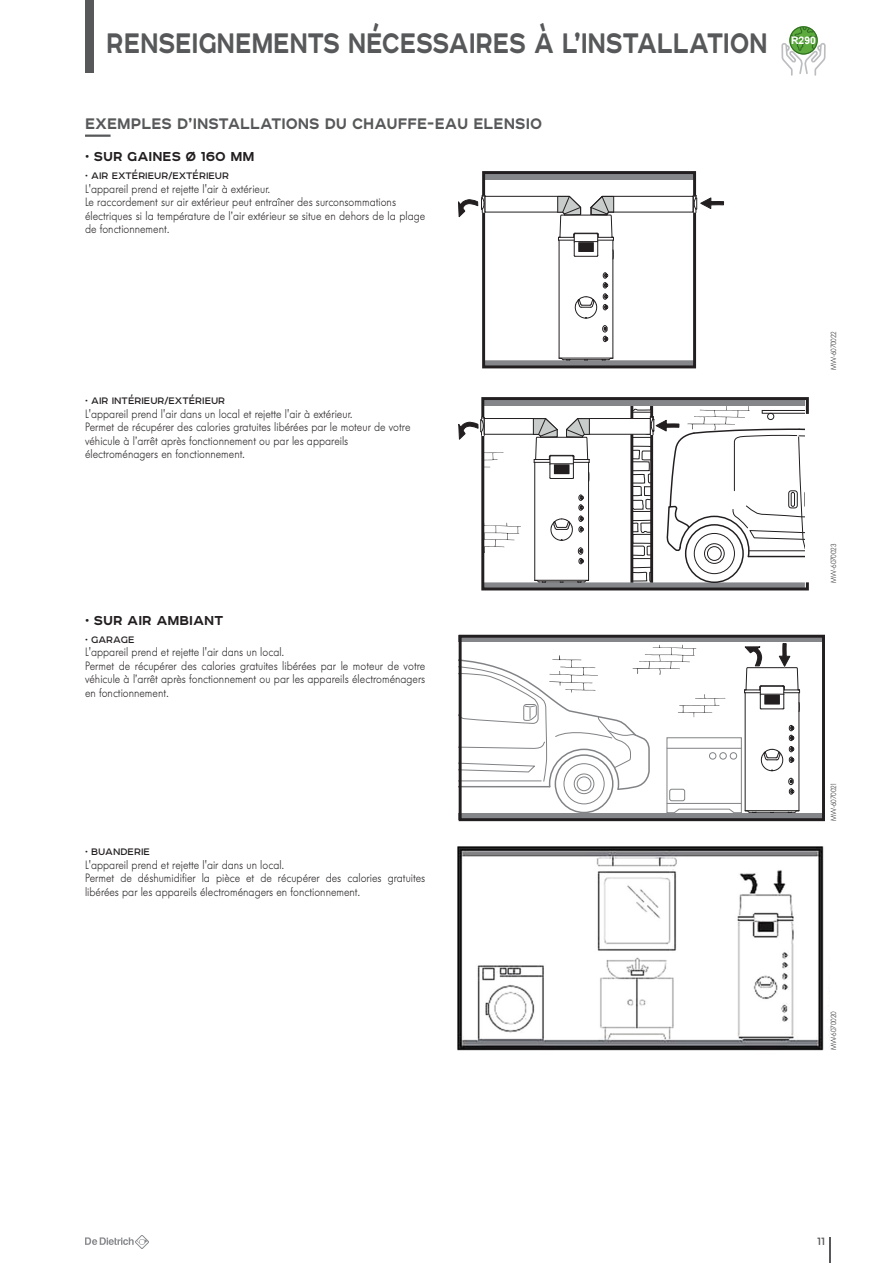
<style>
.page{position:relative;width:893px;height:1263px;background:#fff}
.page>*{position:absolute;margin:0;border:0;box-sizing:border-box;transform-origin:0 0}
.t1{font:700 36px "Affect";letter-spacing:-.01em;color:#57585a;scale:.84 1}
.t2{font:700 19.5px "Affect";color:#57585a;scale:.95 1}
.t3{font:700 16.5px "Affect";color:#231f20}
.t4{font:13.5px "Affect";color:#57585a}
.t5{font:300 12px/13.5px "Futura BQ";color:#231f20;scale:.9 1}
.t6{font:12px "Affect";color:#231f20}
.t7{font:700 10.5px "Arial";color:#fff}
.t8{font:300 7.5px "Futura BQ";color:#231f20;scale:.9 1}
</style>
<div class="page">
<div style="left:85px;top:0;width:9px;height:72px;background:#57585a"></div>
<hr style="left:829px;top:1237px;width:2px;height:26px;background:#57585a">
<svg style="left:85px;top:1235px;width:64px;height:14px"></svg>
<svg style="left:781px;top:26px;width:45px;height:50px"></svg>
<hr style="left:85px;top:135px;width:26px;height:2px;background:#57585a">
<img style="left:457px;top:846px;width:372px;height:205px">
<div style="left:483px;top:173px;width:212px;height:6px;background:#848689"></div>
<div style="left:483px;top:360px;width:212px;height:6px;background:#848689"></div>
<div style="left:482px;top:211px;width:214px;height:157px;border:3px solid #231f20"></div>
<div style="left:482px;top:171px;width:214px;height:26px;border:3px solid #231f20"></div>
<hr style="left:613px;top:240px;width:1px;height:118px;background:#231f20">
<hr style="left:559px;top:240px;width:1px;height:118px;background:#231f20">
<hr style="left:559px;top:358px;width:54px;height:1px;background:#231f20">
<hr style="left:570px;top:359px;width:32px;height:1px;background:#231f20">
<svg style="left:602px;top:358px;width:11px;height:3px"></svg>
<svg style="left:558px;top:357px;width:13px;height:4px"></svg>
<svg style="left:602px;top:325px;width:6px;height:17px"></svg>
<svg style="left:458px;top:182px;width:267px;height:137px"></svg>
<svg style="left:481px;top:397px;width:328px;height:194px"></svg>
<svg style="left:458px;top:400px;width:348px;height:187px"></svg>
<div style="left:459px;top:813px;width:365px;height:6px;background:#848689"></div>
<svg style="left:463px;top:639px;width:337px;height:174px"></svg>
<div style="left:459px;top:635px;width:366px;height:186px;border:3px solid #231f20"></div>
<h1 class="t1" style="left:106px;top:17px;width:789px">RENSEIGNEMENTS NÉCESSAIRES À L’INSTALLATION</h1>
<p class="t7" style="left:791px;top:33px;width:26px">R290</p>
<h2 class="t2" style="left:85px;top:110px;width:483px">EXEMPLES D’INSTALLATIONS DU CHAUFFE-EAU ELENSIO</h2>
<h3 class="t3" style="left:85px;top:145px;width:171px">• SUR GAINES Ø 160 MM</h3>
<p class="t6" style="left:85px;top:167px;width:146px">• AIR EXTÉRIEUR/EXTÉRIEUR</p>
<p class="t5" style="left:85px;top:182px;width:379px">L'appareil prend et rejette l'air à extérieur.<br>Le raccordement sur air extérieur peut entraîner des surconsommations électriques si la température de l’air extérieur se situe en dehors de la plage de fonctionnement.</p>
<p class="t6" style="left:85px;top:393px;width:142px">• AIR INTÉRIEUR/EXTÉRIEUR</p>
<p class="t5" style="left:85px;top:407px;width:363px">L'appareil prend l'air dans un local et rejette l'air à extérieur.<br>Permet de récupérer des calories gratuites libérées par le moteur de votre véhicule à l’arrêt après fonctionnement ou par les appareils électroménagers en fonctionnement.</p>
<h3 class="t3" style="left:85px;top:608px;width:140px">• SUR AIR AMBIANT</h3>
<p class="t6" style="left:85px;top:631px;width:51px">• GARAGE</p>
<p class="t5" style="left:85px;top:645px;width:379px">L'appareil prend et rejette l'air dans un local.<br>Permet de récupérer des calories gratuites libérées par le moteur de votre véhicule à l’arrêt après fonctionnement ou par les appareils électroménagers en fonctionnement.</p>
<p class="t6" style="left:85px;top:843px;width:67px">• BUANDERIE</p>
<p class="t5" style="left:85px;top:858px;width:379px">L'appareil prend et rejette l'air dans un local.<br>Permet de déshumidifier la pièce et de récupérer des calories gratuites libérées par les appareils électroménagers en fonctionnement.</p>
<p class="t8" style="left:829px;top:370px;width:45px;rotate:-90deg">MW-6070022</p>
<p class="t8" style="left:829px;top:583px;width:45px;rotate:-90deg">MW-6070023</p>
<p class="t8" style="left:829px;top:821px;width:44px;rotate:-90deg">MW-6070021</p>
<p class="t8" style="left:829px;top:1050px;width:45px;rotate:-90deg">MW-6070020</p>
<p class="t4" style="left:817px;top:1231px;width:9px">11</p>
</div>
